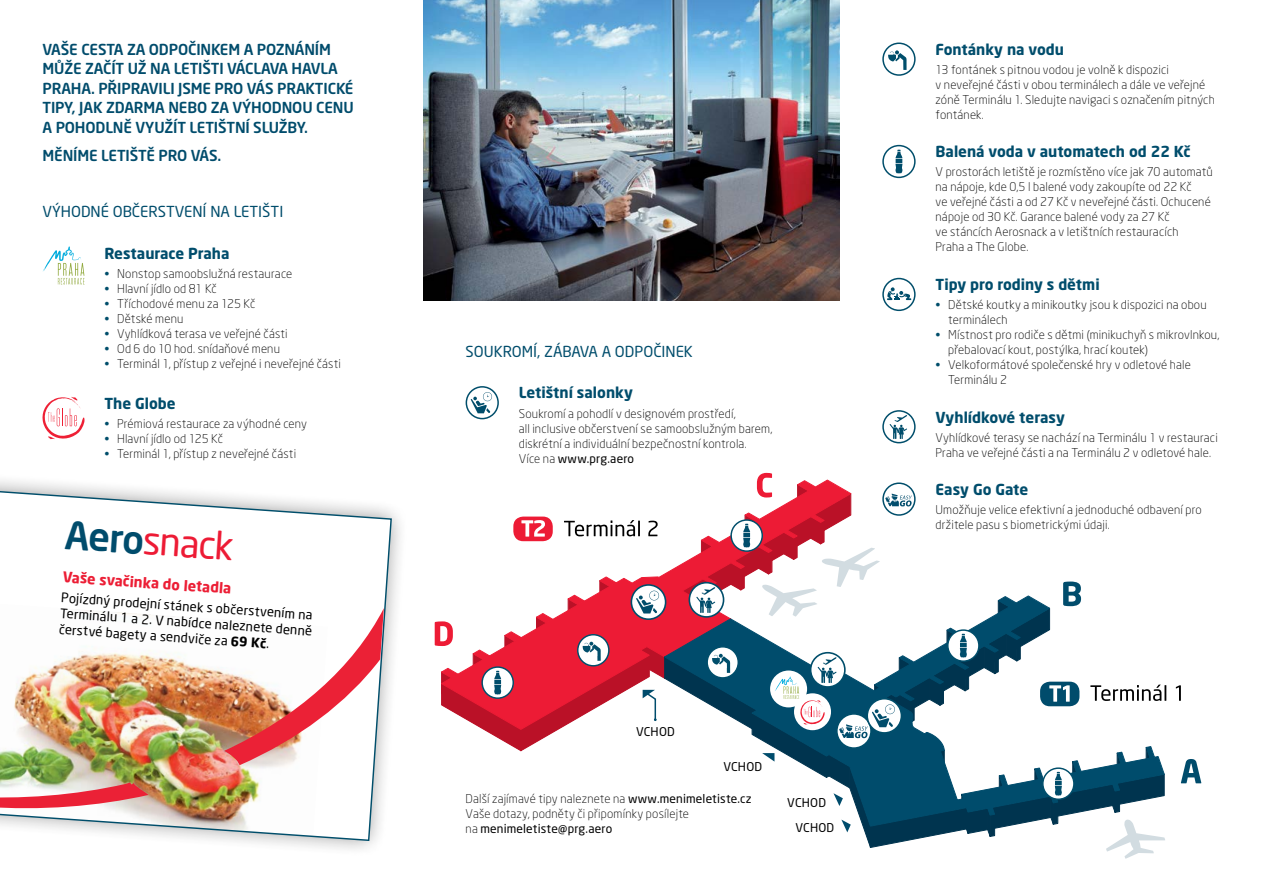
<style>
.page{position:relative;width:1263px;height:893px;background:#fff}
.page>*{position:absolute;margin:0;border:0;box-sizing:border-box;transform-origin:0 0}
.t1{font:38.25px "Neo Sans CE";color:#ed1b35}
.t2{font:500 15px/19.5px "Neo Sans CE";letter-spacing:-.01em;color:#004c6c}
.t3{font:700 15px "Neo Sans CE";color:#004d6c}
.t4{font:15px "Neo Sans CE";color:#004d6c}
.t5{font:700 14.55px "Neo Sans CE";color:#ec1e35}
.t6{font:13.05px/15.9px "Neo Sans CE";color:#000;text-align:justify}
.t7{font:300 12px/15px "Neo Sans CE";letter-spacing:.015em;color:#000}
.t8{font:12px/25.8px "Neo Sans CE";letter-spacing:.02em;color:#000}
.s1{color:#004e6b}
.s2{font-weight:500;color:#004c6c}
.s3{font-weight:700}
.s4{font-weight:400}
</style>
<div class="page">
<svg style="left:888px;top:50px;width:19px;height:20px"></svg>
<div style="left:882px;top:278px;width:34px;height:33px;border:2px solid #004e6b;border-radius:50%"></div>
<div style="left:882px;top:410px;width:34px;height:33px;border:2px solid #004e6b;border-radius:50%"></div>
<div style="left:882px;top:43px;width:34px;height:33px;border:2px solid #004e6b;border-radius:50%"></div>
<div style="left:882px;top:145px;width:34px;height:33px;border:2px solid #004e6b;border-radius:50%"></div>
<div style="left:466px;top:386px;width:33px;height:33px;border:2px solid #004e6b;border-radius:50%"></div>
<svg style="left:43px;top:397px;width:42px;height:42px"></svg>
<svg style="left:43px;top:246px;width:42px;height:38px"></svg>
<svg style="left:887px;top:287px;width:24px;height:13px"></svg>
<img style="left:423px;top:0;width:417px;height:300px">
<svg style="left:470px;top:392px;width:22px;height:22px"></svg>
<svg style="left:889px;top:415px;width:18px;height:24px"></svg>
<svg style="left:1181px;top:759px;width:20px;height:24px"></svg>
<svg style="left:1176px;top:685px;width:5px;height:16px"></svg>
<svg style="left:0;top:480px;width:401px;height:370px"></svg>
<img style="left:0;top:489px;width:393px;height:353px">
<svg style="left:895px;top:150px;width:7px;height:23px"></svg>
<svg style="left:435px;top:473px;width:731px;height:386px"></svg>
<img style="left:0;top:756px;width:149px;height:55px">
<svg style="left:224px;top:608px;width:160px;height:157px"></svg>
<p class="t2" style="left:43px;top:39px;width:313px">VAŠE CESTA ZA ODPOČINKEM A POZNÁNÍM MŮŽE ZAČÍT UŽ NA LETIŠTI VÁCLAVA HAVLA PRAHA. PŘIPRAVILI JSME PRO VÁS PRAKTICKÉ TIPY, JAK ZDARMA NEBO ZA VÝHODNOU CENU A POHODLNĚ VYUŽÍT LETIŠTNÍ SLUŽBY.</p>
<p class="t2" style="left:43px;top:145px;width:180px">MĚNÍME LETIŠTĚ PRO VÁS.</p>
<p class="t4" style="left:43px;top:202px;width:242px">VÝHODNÉ OBČERSTVENÍ NA LETIŠTI</p>
<p class="t3" style="left:104px;top:244px;width:127px">Restaurace Praha</p>
<p class="t7" style="left:104px;top:266px;width:189px"><span class="s1">•</span> Nonstop samoobslužná restaurace</p>
<p class="t7" style="left:104px;top:281px;width:114px"><span class="s1">•</span> Hlavní jídlo od 81 Kč</p>
<p class="t7" style="left:104px;top:296px;width:152px"><span class="s1">•</span> Tříchodové menu za 125 Kč</p>
<p class="t7" style="left:104px;top:311px;width:80px"><span class="s1">•</span> Dětské menu</p>
<p class="t7" style="left:104px;top:326px;width:185px"><span class="s1">•</span> Vyhlídková terasa ve veřejné části</p>
<p class="t7" style="left:104px;top:341px;width:177px"><span class="s1">•</span> Od 6 do 10 hod. snídaňové menu</p>
<p class="t7" style="left:104px;top:356px;width:238px"><span class="s1">•</span> Terminál 1, přístup z veřejné i neveřejné části</p>
<p class="t3" style="left:104px;top:394px;width:73px">The Globe</p>
<p class="t7" style="left:104px;top:416px;width:204px"><span class="s1">•</span> Prémiová restaurace za výhodné ceny</p>
<p class="t7" style="left:104px;top:431px;width:120px"><span class="s1">•</span> Hlavní jídlo od 125 Kč</p>
<p class="t7" style="left:104px;top:446px;width:193px"><span class="s1">•</span> Terminál 1, přístup z neveřejné části</p>
<h1 class="t1" style="left:67px;top:511px;width:171px;rotate:4deg"><span class="s2">Aero</span>snack</h1>
<p class="t5" style="left:63px;top:567px;width:170px;rotate:4deg">Vaše svačinka do letadla</p>
<p class="t6" style="left:62px;top:589px;width:254px;rotate:4deg">Pojízdný prodejní stánek s občerstvením na Terminálu 1 a 2. V nabídce naleznete denně čerstvé bagety a sendviče za <span class="s3">69 Kč</span>.</p>
<p class="t4" style="left:466px;top:342px;width:229px">SOUKROMÍ, ZÁBAVA A ODPOČINEK</p>
<p class="t3" style="left:519px;top:383px;width:116px">Letištní salonky</p>
<p class="t7" style="left:519px;top:406px;width:255px">Soukromí a pohodlí v designovém prostředí,<br>all inclusive občerstvení se samoobslužným barem, diskrétní a individuální bezpečnostní kontrola.<br>Více na <span class="s4">www.prg.aero</span></p>
<p class="t8" style="left:636px;top:718px;width:40px">VCHOD</p>
<p class="t8" style="left:723px;top:753px;width:40px">VCHOD</p>
<p class="t7" style="left:466px;top:791px;width:287px">Další zajímavé tipy naleznete na <span class="s4">www.menimeletiste.cz<br></span>Vaše dotazy, podněty či připomínky posílejte<br>na <span class="s4">menimeletiste@prg.aero</span></p>
<p class="t8" style="left:795px;top:789px;width:40px;text-indent:-8px">VCHOD<br>VCHOD</p>
<p class="t3" style="left:935px;top:40px;width:130px">Fontánky na vodu</p>
<p class="t7" style="left:935px;top:62px;width:281px">13 fontánek s pitnou vodou je volně k dispozici<br>v neveřejné části v obou terminálech a dále ve veřejné zóně Terminálu 1. Sledujte navigaci s označením pitných fontánek.</p>
<p class="t3" style="left:935px;top:142px;width:257px">Balená voda v automatech od 22 Kč</p>
<p class="t7" style="left:935px;top:164px;width:279px">V prostorách letiště je rozmístěno více jak 70 automatů na nápoje, kde 0,5 l balené vody zakoupíte od 22 Kč<br>ve veřejné části a od 27 Kč v neveřejné části. Ochucené nápoje od 30 Kč. Garance balené vody za 27 Kč<br>ve stáncích Aerosnack a v letištních restauracích<br>Praha a The Globe.</p>
<p class="t3" style="left:935px;top:275px;width:166px">Tipy pro rodiny s dětmi</p>
<p class="t7" style="left:948px;top:297px;width:260px;text-indent:-13px"><span class="s1">•</span> Dětské koutky a minikoutky jsou k dispozici na obou terminálech</p>
<p class="t7" style="left:948px;top:327px;width:273px;text-indent:-13px"><span class="s1">•</span> Místnost pro rodiče s dětmi (minikuchyň s mikrovlnkou, přebalovací kout, postýlka, hrací koutek)</p>
<p class="t7" style="left:948px;top:357px;width:244px;text-indent:-13px"><span class="s1">•</span> Velkoformátové společenské hry v odletové hale<br>Terminálu 2</p>
<p class="t3" style="left:935px;top:407px;width:131px">Vyhlídkové terasy</p>
<p class="t7" style="left:935px;top:430px;width:284px">Vyhlídkové terasy se nachází na Terminálu 1 v restauraci<br>Praha ve veřejné části a na Terminálu 2 v odletové hale.</p>
<p class="t3" style="left:935px;top:480px;width:94px">Easy Go Gate</p>
<p class="t7" style="left:935px;top:502px;width:268px">Umožňuje velice efektivní a jednoduché odbavení pro držitele pasu s biometrickými údaji.</p>
</div>
